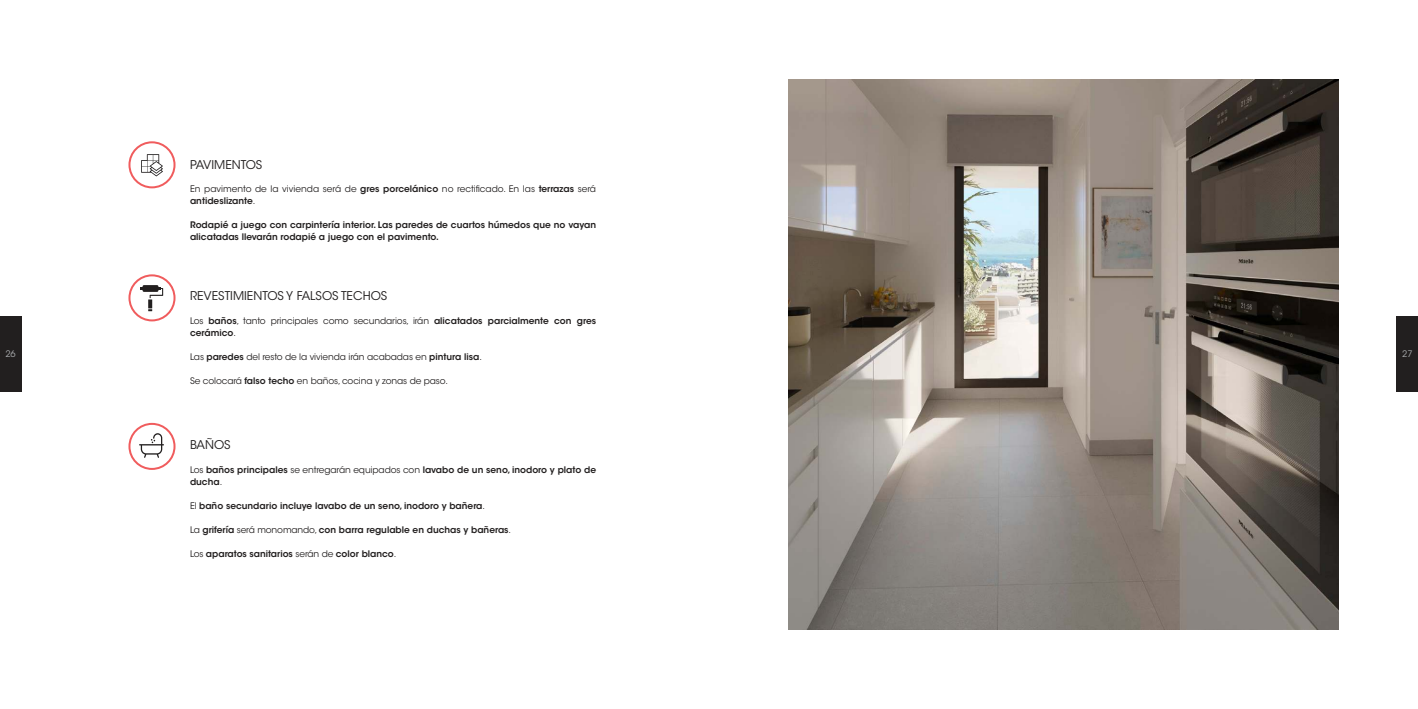
<style>
.page{position:relative;width:1418px;height:709px;background:#fff}
.page>*{position:absolute;margin:0;border:0;box-sizing:border-box;transform-origin:0 0}
.t1{font:12px "ITC Avant Garde Std";color:#221f1f}
.t2{font:600 9px/12px "ITC Avant Garde Std";color:#221f1f}
.t3{font:9px/12px "ITC Avant Garde Std";letter-spacing:-.01em;color:#221f1f}
.t4{font:9px "ITC Avant Garde Std";color:#a7a9ab}
.s1{font-weight:600}
.s2{font-weight:400}
</style>
<div class="page">
<div style="left:0;top:317px;width:21px;height:75px;background:#221f1f"></div>
<div style="left:1396px;top:317px;width:21px;height:75px;background:#221f1f"></div>
<div style="left:128px;top:141px;width:47px;height:47px;border:2px solid #f05c5d;border-radius:50%"></div>
<svg style="left:141px;top:154px;width:22px;height:22px"></svg>
<div style="left:128px;top:274px;width:47px;height:47px;border:2px solid #f05c5d;border-radius:50%"></div>
<div style="left:142px;top:285px;width:16px;height:7px;background:#221f1f"></div>
<svg style="left:141px;top:287px;width:22px;height:24px"></svg>
<div style="left:128px;top:423px;width:47px;height:47px;border:2px solid #f05c5d;border-radius:50%"></div>
<img style="left:788px;top:79px;width:550px;height:550px">
<svg style="left:139px;top:433px;width:25px;height:25px"></svg>
<h1 class="t1" style="left:190px;top:157px;width:74px">PAVIMENTOS</h1>
<p class="t3" style="left:190px;top:183px;width:407px">En pavimento de la vivienda será de <span class="s1">gres porcelánico</span> no rectificado. En las <span class="s1">terrazas</span> será <span class="s1">antideslizante</span>.</p>
<p class="t2" style="left:190px;top:220px;width:407px">Rodapié a juego con carpintería interior. Las paredes de cuartos húmedos que no vayan alicatadas llevarán rodapié a juego con el pavimento.</p>
<h1 class="t1" style="left:190px;top:288px;width:199px">REVESTIMIENTOS Y FALSOS TECHOS</h1>
<p class="t2" style="left:190px;top:315px;width:407px"><span class="s2">Los</span> baños<span class="s2">, tanto principales como secundarios, irán</span> alicatados parcialmente con gres cerámico<span class="s2">.</span></p>
<p class="t3" style="left:190px;top:351px;width:293px">Las <span class="s1">paredes</span> del resto de la vivienda irán acabadas en <span class="s1">pintura lisa</span>.</p>
<p class="t3" style="left:190px;top:375px;width:259px">Se colocará <span class="s1">falso techo</span> en baños, cocina y zonas de paso.</p>
<p class="t4" style="left:5px;top:348px;width:12px">26</p>
<p class="t4" style="left:1402px;top:348px;width:12px">27</p>
<h1 class="t1" style="left:190px;top:437px;width:42px">BAÑOS</h1>
<p class="t2" style="left:190px;top:464px;width:407px"><span class="s2">Los</span> baños principales <span class="s2">se entregarán equipados con</span> lavabo de un seno, inodoro y plato de ducha<span class="s2">.</span></p>
<p class="t2" style="left:190px;top:500px;width:296px"><span class="s2">El</span> baño secundario incluye lavabo de un seno, inodoro y bañera<span class="s2">.</span></p>
<p class="t2" style="left:190px;top:524px;width:323px"><span class="s2">La</span> grifería <span class="s2">será monomando,</span> con barra regulable en duchas y bañeras<span class="s2">.</span></p>
<p class="t2" style="left:190px;top:548px;width:208px"><span class="s2">Los</span> aparatos sanitarios <span class="s2">serán de</span> color blanco<span class="s2">.</span></p>
</div>
